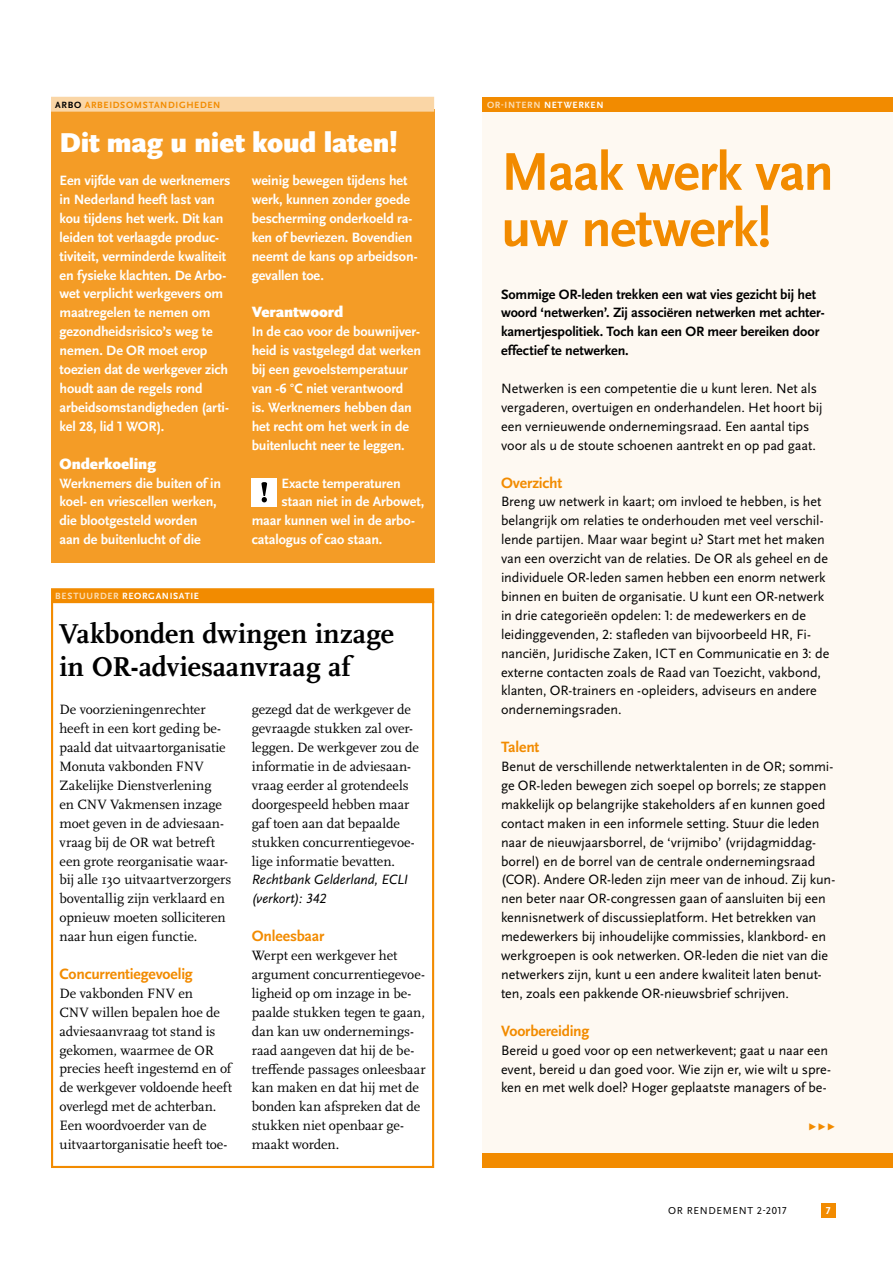
<style>
.page{position:relative;width:893px;height:1263px;background:#fff}
.page>*{position:absolute;margin:0;border:0;box-sizing:border-box;transform-origin:0 0}
.t1{font:700 55.5px/56.2px "Scala Sans OT";letter-spacing:-.025em;color:#f28b00}
.t2{font:700 28.5px/33px "Scala OT";letter-spacing:.005em;color:#000}
.t3{font:900 28.5px "Scala Sans OT";letter-spacing:-.005em;color:#fff}
.t4{font:700 15.6px "Scala Sans OT";letter-spacing:-.015em;color:#f28b00}
.t5{font:900 15.6px "Scala Sans OT";letter-spacing:-.005em;color:#fff}
.t6{font:14.1px/18.9px "Scala Sans OT";color:#000}
.t7{font:14.1px/18.9px "Scala OT";letter-spacing:-.005em;color:#000}
.t8{font:700 14.1px/18.9px "Scala Sans OT";letter-spacing:-.01em;color:#fff}
.t9{font:700 14.1px/18.9px "Scala Sans OT";letter-spacing:-.005em;color:#000}
.t10{font:italic 14.1px/18.9px "Scala Sans OT";color:#000}
.t11{font:14.1px "Scala OT";color:#f28b00}
.t12{font:10.5px "Scala Sans OT";letter-spacing:.06em;color:#000}
.t13{font:700 10.5px "Scala Sans OT";color:#fff}
.t14{font:700 9.45px "Scala Sans OT";letter-spacing:.075em;color:#f28b00}
.t15{font:700 9.45px "Scala Sans OT";letter-spacing:.07em;color:#fff}
.t16{font:700 9.45px "Scala Sans OT";letter-spacing:.07em;color:#fbdcb3}
.s1{color:#000}
.s2{color:#fbdcb3}
.s3{color:#fff}
</style>
<div class="page">
<div style="left:821px;top:1203px;width:15px;height:15px;background:#f28b00"></div>
<div style="left:483px;top:112px;width:410px;height:1041px;background:#fef9f2"></div>
<div style="left:483px;top:97px;width:410px;height:15px;background:#f28b00"></div>
<div style="left:483px;top:1153px;width:410px;height:15px;background:#f28b00"></div>
<div style="left:51px;top:109px;width:383px;height:454px;background:#f49c26"></div>
<div style="left:252px;top:478px;width:25px;height:28px;background:#fff"></div>
<svg style="left:261px;top:482px;width:6px;height:20px"></svg>
<div style="left:51px;top:97px;width:383px;height:15px;background:#fad6a6"></div>
<div style="left:51px;top:601px;width:383px;height:567px;border:2px solid #f28b00"></div>
<div style="left:51px;top:588px;width:383px;height:15px;background:#f28b00"></div>
<p class="t14" style="left:55px;top:99px;width:167px"><span class="s1">ARBO</span> ARBEIDSOMSTANDIGHEDEN</p>
<h2 class="t3" style="left:60px;top:126px;width:340px">Dit mag u niet koud laten!</h2>
<p class="t8" style="left:60px;top:171px;width:172px">Een vijfde van de werknemers in Nederland heeft last van kou tijdens het werk. Dit kan leiden tot verlaagde produc&shy;tiviteit, verminderde kwaliteit en fysieke klachten. De Arbo&shy;wet verplicht werkgevers om maatregelen te nemen om gezondheidsrisico’s weg te nemen. De OR moet erop toezien dat de werkgever zich houdt aan de regels rond arbeidsomstandigheden (arti&shy;kel 28, lid 1 WOR).</p>
<p class="t5" style="left:60px;top:455px;width:98px">Onderkoeling</p>
<p class="t8" style="left:60px;top:474px;width:163px">Werknemers die buiten of in koel- en vriescellen werken, die blootgesteld worden aan de buitenlucht of die</p>
<p class="t8" style="left:252px;top:171px;width:167px">weinig bewegen tijdens het werk, kunnen zonder goede bescherming onderkoeld ra&shy;ken of bevriezen. Bovendien neemt de kans op arbeidson&shy;gevallen toe.</p>
<p class="t5" style="left:252px;top:303px;width:93px">Verantwoord</p>
<p class="t8" style="left:252px;top:322px;width:171px">In de cao voor de bouwnijver&shy;heid is vastgelegd dat werken bij een gevoelstemperatuur van -6 °C niet verantwoord<br>is. Werknemers hebben dan het recht om het werk in de buitenlucht neer te leggen.</p>
<p class="t8" style="left:281px;top:474px;width:121px">Exacte temperaturen</p>
<p class="t8" style="left:281px;top:493px;width:144px">staan niet in de Arbowet,</p>
<p class="t8" style="left:252px;top:511px;width:165px">maar kunnen wel in de arbo-</p>
<p class="t8" style="left:252px;top:530px;width:132px">catalogus of cao staan.</p>
<p class="t15" style="left:55px;top:591px;width:145px"><span class="s2">BESTUURDER</span> REORGANISATIE</p>
<h2 class="t2" style="left:60px;top:618px;width:336px">Vakbonden dwingen inzage in OR-adviesaanvraag af</h2>
<p class="t7" style="left:60px;top:701px;width:173px">De voorzieningenrechter heeft in een kort geding be&shy;paald dat uitvaartorganisatie<br>Monuta vakbonden FNV<br>Zakelijke Dienstverlening<br>en CNV Vakmensen inzage moet geven in de adviesaan&shy;vraag bij de OR wat betreft een grote reorganisatie waar&shy;bij alle 130 uitvaartverzorgers boventallig zijn verklaard en opnieuw moeten solliciteren naar hun eigen functie.</p>
<p class="t4" style="left:60px;top:965px;width:135px">Concurrentiegevoelig</p>
<p class="t7" style="left:60px;top:984px;width:174px">De vakbonden FNV en<br>CNV willen bepalen hoe de adviesaanvraag tot stand is gekomen, waarmee de OR precies heeft ingestemd en of de werkgever voldoende heeft overlegd met de achterban.<br>Een woordvoerder van de uitvaartorganisatie heeft toe-</p>
<p class="t7" style="left:252px;top:701px;width:169px">gezegd dat de werkgever de gevraagde stukken zal over&shy;leggen. De werkgever zou de informatie in de adviesaan&shy;vraag eerder al grotendeels doorgespeeld hebben maar gaf toen aan dat bepaalde stukken concurrentiegevoe&shy;lige informatie bevatten.</p>
<p class="t10" style="left:252px;top:871px;width:158px">Rechtbank Gelderland, ECLI (verkort): 342</p>
<p class="t4" style="left:252px;top:927px;width:74px">Onleesbaar</p>
<p class="t7" style="left:252px;top:946px;width:175px">Werpt een werkgever het argument concurrentiegevoe&shy;ligheid op om inzage in be&shy;paalde stukken tegen te gaan, dan kan uw ondernemings&shy;raad aangeven dat hij de be&shy;treffende passages onleesbaar kan maken en dat hij met de bonden kan afspreken dat de stukken niet openbaar ge&shy;maakt worden.</p>
<p class="t16" style="left:487px;top:99px;width:118px">OR-INTERN <span class="s3">NETWERKEN</span></p>
<h1 class="t1" style="left:501px;top:144px;width:334px">Maak werk van uw netwerk!</h1>
<p class="t9" style="left:501px;top:285px;width:325px">Sommige OR-leden trekken een wat vies gezicht bij het woord ‘netwerken’. Zij associëren netwerken met achter&shy;kamertjespolitiek. Toch kan een OR meer bereiken door effectief te netwerken.</p>
<p class="t6" style="left:501px;top:379px;width:323px">Netwerken is een competentie die u kunt leren. Net als vergaderen, overtuigen en onderhandelen. Het hoort bij een vernieuwende ondernemingsraad. Een aantal tips voor als u de stoute schoenen aantrekt en op pad gaat.</p>
<p class="t4" style="left:501px;top:474px;width:63px">Overzicht</p>
<p class="t6" style="left:501px;top:493px;width:330px">Breng uw netwerk in kaart; om invloed te hebben, is het belangrijk om relaties te onderhouden met veel verschil&shy;lende partijen. Maar waar begint u? Start met het maken van een overzicht van de relaties. De OR als geheel en de individuele OR-leden samen hebben een enorm netwerk binnen en buiten de organisatie. U kunt een OR-netwerk in drie categorieën opdelen: 1: de medewerkers en de leidinggevenden, 2: stafleden van bijvoorbeeld HR, Fi&shy;nanciën, Juridische Zaken, ICT en Communicatie en 3: de externe contacten zoals de Raad van Toezicht, vakbond, klanten, OR-trainers en -opleiders, adviseurs en andere ondernemingsraden.</p>
<p class="t4" style="left:501px;top:738px;width:40px">Talent</p>
<p class="t6" style="left:501px;top:757px;width:336px">Benut de verschillende netwerktalenten in de OR; sommi&shy;ge OR-leden bewegen zich soepel op borrels; ze stappen makkelijk op belangrijke stakeholders af en kunnen goed contact maken in een informele setting. Stuur die leden naar de nieuwjaarsborrel, de ‘vrijmibo’ (vrijdagmiddag&shy;borrel) en de borrel van de centrale ondernemingsraad (COR). Andere OR-leden zijn meer van de inhoud. Zij kun&shy;nen beter naar OR-congressen gaan of aansluiten bij een kennisnetwerk of discussieplatform. Het betrekken van medewerkers bij inhoudelijke commissies, klankbord- en werkgroepen is ook netwerken. OR-leden die niet van die netwerkers zijn, kunt u een andere kwaliteit laten benut&shy;ten, zoals een pakkende OR-nieuwsbrief schrijven.</p>
<p class="t4" style="left:501px;top:1022px;width:90px">Voorbereiding</p>
<p class="t6" style="left:501px;top:1041px;width:331px">Bereid u goed voor op een netwerkevent; gaat u naar een event, bereid u dan goed voor. Wie zijn er, wie wilt u spre&shy;ken en met welk doel? Hoger geplaatste managers of be-</p>
<p class="t11" style="left:808px;top:1118px;width:29px">▶▶▶</p>
<p class="t12" style="left:668px;top:1205px;width:120px">OR RENDEMENT 2-2017</p>
<p class="t13" style="left:826px;top:1205px;width:6px">7</p>
</div>
